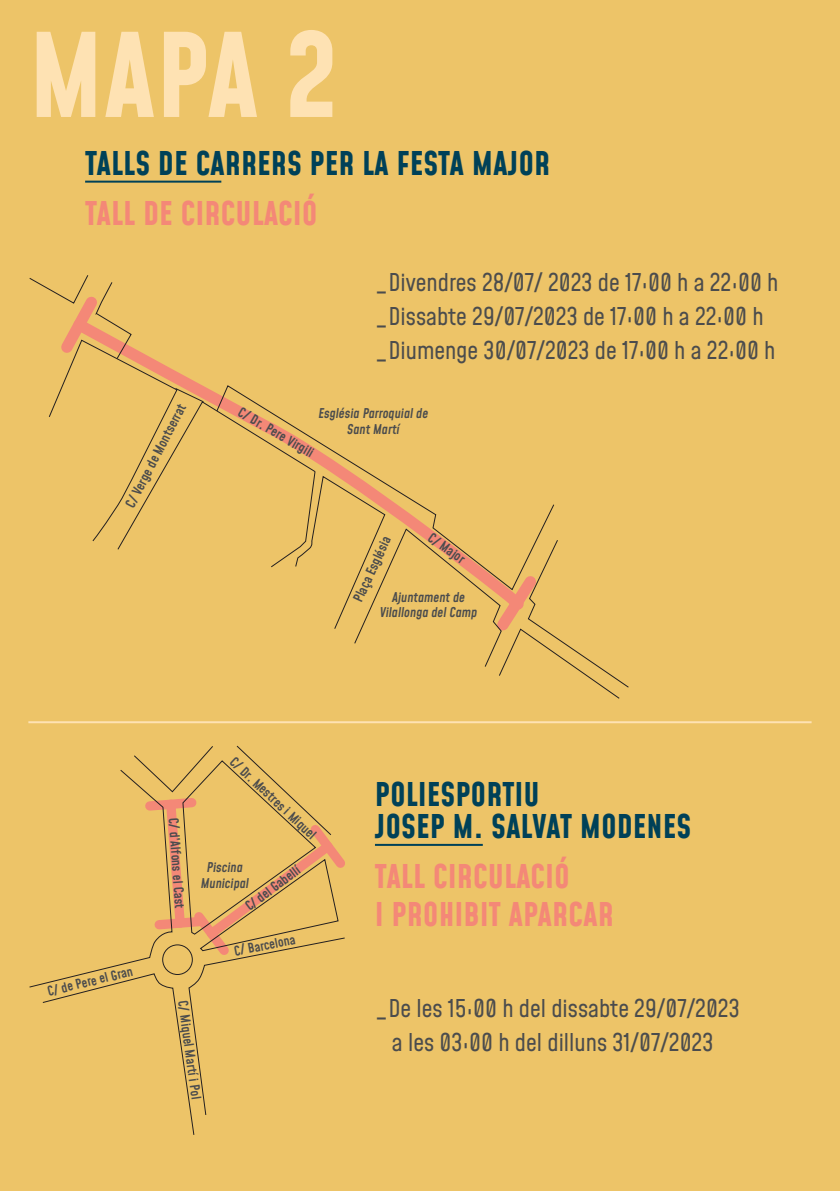
<style>
.page{position:relative;width:840px;height:1191px;background:#fff}
.page>*{position:absolute;margin:0;border:0;box-sizing:border-box;transform-origin:0 0}
.TÍTOL{font:700 113.6px "Mohave";color:#fee2b3}
.TITOL_MAPES{font:700 32px/32px "Mohave";color:#004158}
.t1{font:700 32px/38.4px "Mohave";color:#f48877}
.t2{font:24px/34px "Mohave";color:#4b4c4d;text-align:center}
.noms_carrers{font:italic 500 13.2px/15.8px "Mohave";color:#4b4c4d;text-align:center}
.noms_carrers-2{font:500 13.2px "Mohave";color:#4b4c4d}
.noms_carrers-3{font:500 13px "Mohave";color:#4b4c4d}
</style>
<div class="page">
<div style="left:0;top:0;width:839px;height:1191px;background:#edc468"></div>
<svg style="left:29px;top:275px;width:600px;height:424px"></svg>
<hr style="left:28px;top:721px;width:783px;height:2px;background:#fee2b3">
<svg style="left:29px;top:745px;width:316px;height:390px"></svg>
<hr style="left:85px;top:181px;width:136px;height:2px;background:#004158">
<hr style="left:375px;top:844px;width:107px;height:2px;background:#004158">
<p class="TÍTOL" style="left:28px;top:5px;width:310px">MAPA 2</p>
<p class="TITOL_MAPES" style="left:85px;top:150px;width:466px">TALLS DE CARRERS PER LA FESTA MAJOR</p>
<p class="t1" style="left:85px;top:196px;width:234px">TALL DE CIRCULACIÓ</p>
<p class="t2" style="left:375px;top:267px;width:405px">_Divendres 28/07/ 2023 de 17:00 h a 22:00 h</p>
<p class="t2" style="left:375px;top:301px;width:390px">_Dissabte 29/07/2023 de 17:00 h a 22:00 h</p>
<p class="t2" style="left:375px;top:335px;width:402px">_Diumenge 30/07/2023 de 17:00 h a 22:00 h</p>
<p class="noms_carrers-2" style="left:122px;top:502px;width:116px;rotate:-62deg">C/ Verge de Montserrat</p>
<p class="noms_carrers" style="left:318px;top:406px;width:111px">Església Parroquial de<br>Sant Martí</p>
<p class="noms_carrers-2" style="left:243px;top:404px;width:86px;rotate:30deg">C/ Dr. Pere Virgili</p>
<p class="noms_carrers-2" style="left:434px;top:529px;width:43px;rotate:35deg">C/ Major</p>
<p class="noms_carrers-2" style="left:349px;top:597px;width:72px;rotate:-65deg">Plaça Església</p>
<p class="noms_carrers" style="left:379px;top:590px;width:99px">Ajuntament de<br>Vilallonga del Camp</p>
<p class="noms_carrers-3" style="left:46px;top:984px;width:89px;rotate:-14deg">C/ de Pere el Gran</p>
<p class="noms_carrers-3" style="left:181px;top:817px;width:92px;rotate:86deg">C/ d’Alfons el Cast</p>
<p class="noms_carrers-3" style="left:237px;top:754px;width:114px;rotate:43deg">C/ Dr. Mestres i Miquel</p>
<p class="noms_carrers" style="left:201px;top:860px;width:50px">Piscina<br>Municipal</p>
<p class="noms_carrers-3" style="left:242px;top:901px;width:66px;rotate:-37deg">C/ del Gabellí</p>
<p class="noms_carrers-3" style="left:232px;top:943px;width:64px;rotate:-11deg">C/ Barcelona</p>
<p class="noms_carrers-3" style="left:190px;top:999px;width:101px;rotate:82deg">C/ Miquel Martí i Pol</p>
<p class="TITOL_MAPES" style="left:375px;top:781px;width:318px">POLIESPORTIU<br>JOSEP M. SALVAT MODENES</p>
<p class="t1" style="left:375px;top:859px;width:240px">TALL CIRCULACIÓ<br>I PROHIBIT APARCAR</p>
<p class="t2" style="left:375px;top:993px;width:366px">_De les 15:00 h del dissabte 29/07/2023 a les 03:00 h del dilluns 31/07/2023</p>
</div>
